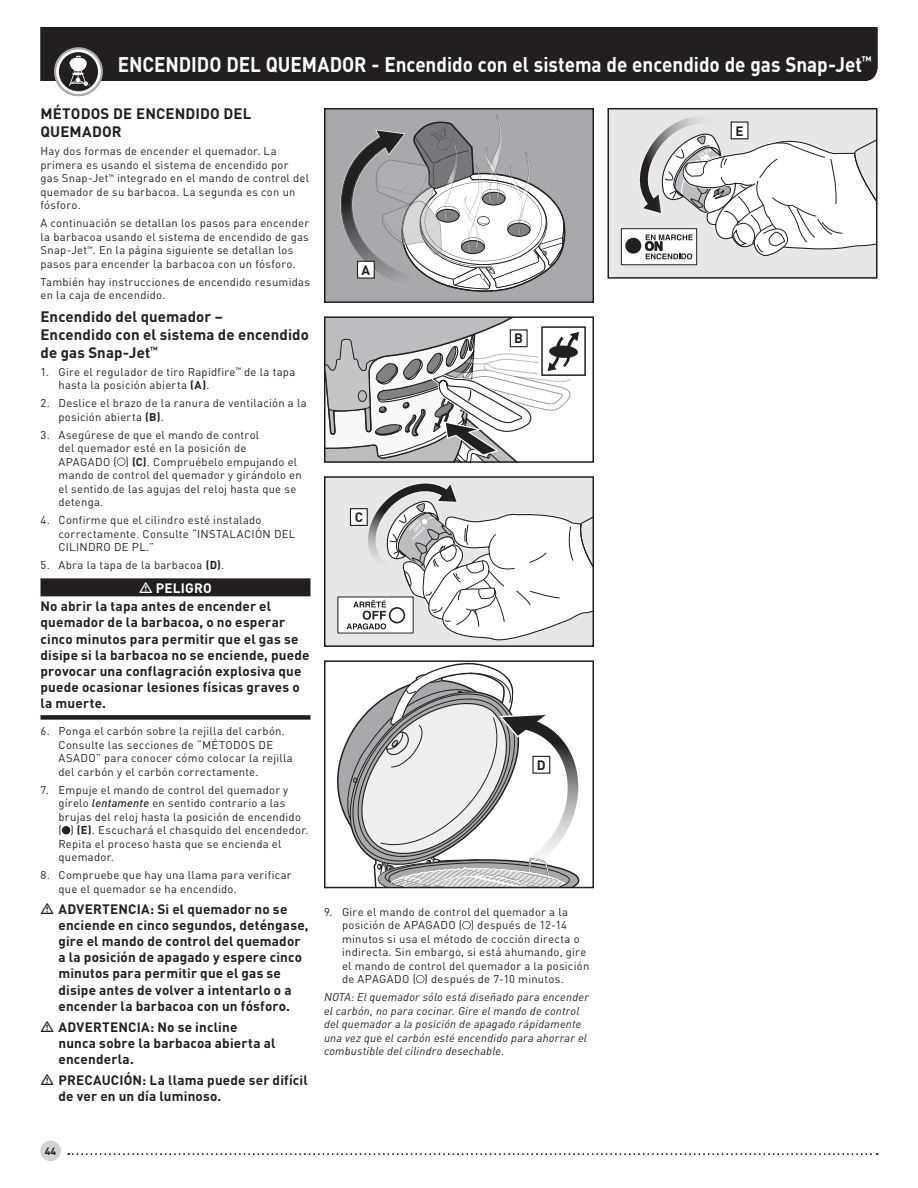
<style>
.page{position:relative;width:918px;height:1188px;background:#fff}
.page>*{position:absolute;margin:0;border:0;box-sizing:border-box;transform-origin:0 0}
.z_Section_Title_SumC{font:700 21px "DIN Pro";letter-spacing:-.005em;color:#fff;scale:.9 1}
.z_Section_Title_SumC-2{font:700 21px "DIN Pro";letter-spacing:-.005em;color:#fff}
.z_10pt_Subheading_Ti{font:700 15px/18px "DIN Pro";letter-spacing:.005em;color:#231f20}
.z_10pt_Heading_UPPER{font:700 15px/18px "DIN Pro";letter-spacing:.005em;color:#231f20}
.z_Warning_SumChar{font:700 13.5px/16.2px "DIN Pro";letter-spacing:.01em;color:#231f20}
.z_Danger_Body_SumCha{font:700 13.5px/16.2px "DIN Pro";letter-spacing:.015em;color:#231f20}
.z_Danger_Heading_Sum{font:700 13.5px "DIN Pro";letter-spacing:.015em;color:#fff}
.z_Body_Copy_Numbered{font:11.25px/13.5px "DIN Pro";letter-spacing:.025em;color:#231f20}
.z_Body_Copy_SumChar{font:11.25px/13.5px "DIN Pro";letter-spacing:.025em;color:#231f20}
.z_Note_SumChar{font:italic 11.25px/13.5px "DIN Pro";letter-spacing:.02em;color:#231f20}
.t1{font:700 10.5px "DIN Pro";color:#231f20}
.s1{font-weight:700}
.s2{font-weight:500;font-style:italic}
</style>
<div class="page">
<div style="left:40px;top:27px;width:838px;height:54px;background:#231f20"></div>
<svg style="left:55px;top:48px;width:47px;height:47px"></svg>
<div style="left:54px;top:47px;width:49px;height:49px;border:2px solid #a8a9ad;border-radius:50%"></div>
<div style="left:59px;top:52px;width:39px;height:39px;background:#231f20;border-radius:50%"></div>
<svg style="left:69px;top:56px;width:21px;height:30px"></svg>
<div style="left:40px;top:1141px;width:21px;height:20px;background:#d1d2d4;border-radius:50%"></div>
<svg style="left:68px;top:1153px;width:810px;height:2px"></svg>
<div style="left:40px;top:578px;width:270px;height:18px;background:#231f20"></div>
<div style="left:40px;top:715px;width:270px;height:5px;background:#231f20"></div>
<svg style="left:117px;top:458px;width:8px;height:8px"></svg>
<div style="left:62px;top:826px;width:8px;height:8px;background:#231f20;border-radius:50%"></div>
<div style="left:325px;top:109px;width:268px;height:193px;background:#a8a9ad"></div>
<img style="left:340px;top:138px;width:36px;height:133px">
<svg style="left:376px;top:121px;width:190px;height:171px"></svg>
<div style="left:324px;top:108px;width:270px;height:195px;border:2px solid #231f20"></div>
<div style="left:358px;top:261px;width:16px;height:17px;background:#fff"></div>
<div style="left:357px;top:261px;width:18px;height:18px;border:1px solid #231f20"></div>
<svg style="left:339px;top:663px;width:241px;height:222px"></svg>
<div style="left:324px;top:660px;width:270px;height:228px;border:2px solid #231f20"></div>
<div style="left:533px;top:756px;width:17px;height:17px;background:#fff"></div>
<div style="left:532px;top:756px;width:18px;height:18px;border:1px solid #231f20"></div>
<div style="left:541px;top:326px;width:45px;height:50px;border:2px solid #231f20"></div>
<svg style="left:327px;top:319px;width:252px;height:141px"></svg>
<div style="left:324px;top:316px;width:270px;height:147px;border:2px solid #231f20"></div>
<div style="left:510px;top:330px;width:17px;height:17px;background:#fff"></div>
<div style="left:510px;top:329px;width:18px;height:18px;border:1px solid #231f20"></div>
<div style="left:325px;top:477px;width:268px;height:169px;background:#e6e7e9"></div>
<div style="left:324px;top:476px;width:270px;height:171px;border:2px solid #231f20"></div>
<div style="left:338px;top:597px;width:75px;height:36px;background:#fff"></div>
<svg style="left:347px;top:479px;width:246px;height:167px"></svg>
<div style="left:350px;top:509px;width:17px;height:16px;background:#fff"></div>
<div style="left:350px;top:508px;width:18px;height:18px;border:1px solid #231f20"></div>
<div style="left:608px;top:109px;width:269px;height:169px;background:#e6e7e9"></div>
<div style="left:608px;top:108px;width:270px;height:171px;border:2px solid #231f20"></div>
<div style="left:621px;top:229px;width:76px;height:36px;background:#fff"></div>
<div style="left:621px;top:228px;width:76px;height:37px;border:1px solid #231f20"></div>
<svg style="left:635px;top:109px;width:242px;height:150px"></svg>
<div style="left:625px;top:238px;width:16px;height:16px;background:#231f20;border-radius:50%"></div>
<div style="left:731px;top:122px;width:17px;height:17px;background:#fff"></div>
<div style="left:731px;top:122px;width:17px;height:17px;border:1px solid #231f20"></div>
<svg style="left:462px;top:921px;width:9px;height:8px"></svg>
<svg style="left:416px;top:975px;width:8px;height:8px"></svg>
<p class="z_Section_Title_SumC" style="left:118px;top:47px;width:839px">ENCENDIDO DEL QUEMADOR - Encendido con el sistema de encendido de gas Snap-Jet<sup>™</sup></p>
<p class="z_10pt_Heading_UPPER" style="left:40px;top:103px;width:212px">MÉTODOS DE ENCENDIDO DEL<br>QUEMADOR</p>
<p class="z_Body_Copy_SumChar" style="left:40px;top:144px;width:270px">Hay dos formas de encender el quemador. La primera es usando el sistema de encendido por gas Snap-Jet<sup>™</sup> integrado en el mando de control del quemador de su barbacoa. La segunda es con un fósforo.</p>
<p class="z_Body_Copy_SumChar" style="left:40px;top:216px;width:270px">A continuación se detallan los pasos para encender la barbacoa usando el sistema de encendido de gas Snap-Jet<sup>™</sup>. En la página siguiente se detallan los pasos para encender la barbacoa con un fósforo.</p>
<p class="z_Body_Copy_SumChar" style="left:40px;top:274px;width:271px">También hay instrucciones de encendido resumidas en la caja de encendido.</p>
<p class="z_10pt_Subheading_Ti" style="left:40px;top:306px;width:270px">Encendido del quemador –<br>Encendido con el sistema de encendido de gas Snap-Jet<sup>™</sup></p>
<p class="z_Body_Copy_Numbered" style="left:58px;top:364px;width:238px;text-indent:-18px">1. Gire el regulador de tiro Rapidfire<sup>™</sup> de la tapa hasta la posición abierta <span class="s1">(A)</span>.</p>
<p class="z_Body_Copy_Numbered" style="left:58px;top:396px;width:250px;text-indent:-18px">2. Deslice el brazo de la ranura de ventilación a la posición abierta <span class="s1">(B)</span>.</p>
<p class="z_Body_Copy_Numbered" style="left:58px;top:427px;width:245px;text-indent:-18px">3. Asegúrese de que el mando de control<br>del quemador esté en la posición de<br>APAGADO ( ) <span class="s1">(C)</span>. Compruébelo empujando el mando de control del quemador y girándolo en el sentido de las agujas del reloj hasta que se detenga.</p>
<p class="z_Body_Copy_Numbered" style="left:58px;top:513px;width:238px;text-indent:-18px">4. Confirme que el cilindro esté instalado correctamente. Consulte “INSTALACIÓN DEL<br>CILINDRO DE PL.”</p>
<p class="z_Body_Copy_Numbered" style="left:40px;top:558px;width:185px">5. Abra la tapa de la barbacoa <span class="s1">(D)</span>.</p>
<p class="z_Danger_Heading_Sum" style="left:156px;top:576px;width:57px">PELIGRO</p>
<p class="z_Danger_Body_SumCha" style="left:40px;top:597px;width:271px">No abrir la tapa antes de encender el quemador de la barbacoa, o no esperar cinco minutos para permitir que el gas se disipe si la barbacoa no se enciende, puede provocar una conflagración explosiva que puede ocasionar lesiones físicas graves o la muerte.</p>
<p class="z_Body_Copy_Numbered" style="left:58px;top:723px;width:236px;text-indent:-18px">6. Ponga el carbón sobre la rejilla del carbón.<br>Consulte las secciones de “MÉTODOS DE ASADO” para conocer cómo colocar la rejilla del carbón y el carbón correctamente.</p>
<p class="z_Body_Copy_Numbered" style="left:58px;top:782px;width:252px;text-indent:-18px">7. Empuje el mando de control del quemador y gírelo <span class="s2">lentamente</span> en sentido contrario a las brujas del reloj hasta la posición de encendido<br>( ) <span class="s1">(E)</span>. Escuchará el chasquido del encendedor.<br>Repita el proceso hasta que se encienda el quemador.</p>
<p class="z_Body_Copy_Numbered" style="left:58px;top:867px;width:235px;text-indent:-18px">8. Compruebe que hay una llama para verificar que el quemador se ha encendido.</p>
<p class="z_Warning_SumChar" style="left:58px;top:899px;width:252px">ADVERTENCIA: Si el quemador no se enciende en cinco segundos, deténgase, gire el mando de control del quemador a la posición de apagado y espere cinco minutos para permitir que el gas se disipe antes de volver a intentarlo o a encender la barbacoa con un fósforo.</p>
<p class="z_Warning_SumChar" style="left:58px;top:1017px;width:218px">ADVERTENCIA: No se incline nunca sobre la barbacoa abierta al encenderla.</p>
<p class="z_Warning_SumChar" style="left:58px;top:1070px;width:251px">PRECAUCIÓN: La llama puede ser difícil de ver en un día luminoso.</p>
<h1 class="z_Section_Title_SumC-2" style="left:118px;top:47px;width:147px">SE TION TITLE</h1>
<p class="z_Warning_SumChar" style="left:735px;top:121px;width:10px">E</p>
<p class="z_Warning_SumChar" style="left:362px;top:260px;width:10px">A</p>
<p class="z_Warning_SumChar" style="left:514px;top:329px;width:10px">B</p>
<p class="z_Warning_SumChar" style="left:355px;top:508px;width:10px">C</p>
<p class="z_Warning_SumChar" style="left:537px;top:755px;width:10px">D</p>
<p class="z_Body_Copy_Numbered" style="left:342px;top:904px;width:249px;text-indent:-18px">9. Gire el mando de control del quemador a la posición de APAGADO ( ) después de 12-14 minutos si usa el método de cocción directa o indirecta. Sin embargo, si está ahumando, gire el mando de control del quemador a la posición de APAGADO ( ) después de 7-10 minutos.</p>
<p class="z_Note_SumChar" style="left:324px;top:989px;width:266px">NOTA: El quemador sólo está diseñado para encender el carbón, no para cocinar. Gire el mando de control del quemador a la posición de apagado rápidamente una vez que el carbón esté encendido para ahorrar el combustible del cilindro desechable.</p>
<p class="t1" style="left:45px;top:1142px;width:13px">44</p>
</div>
